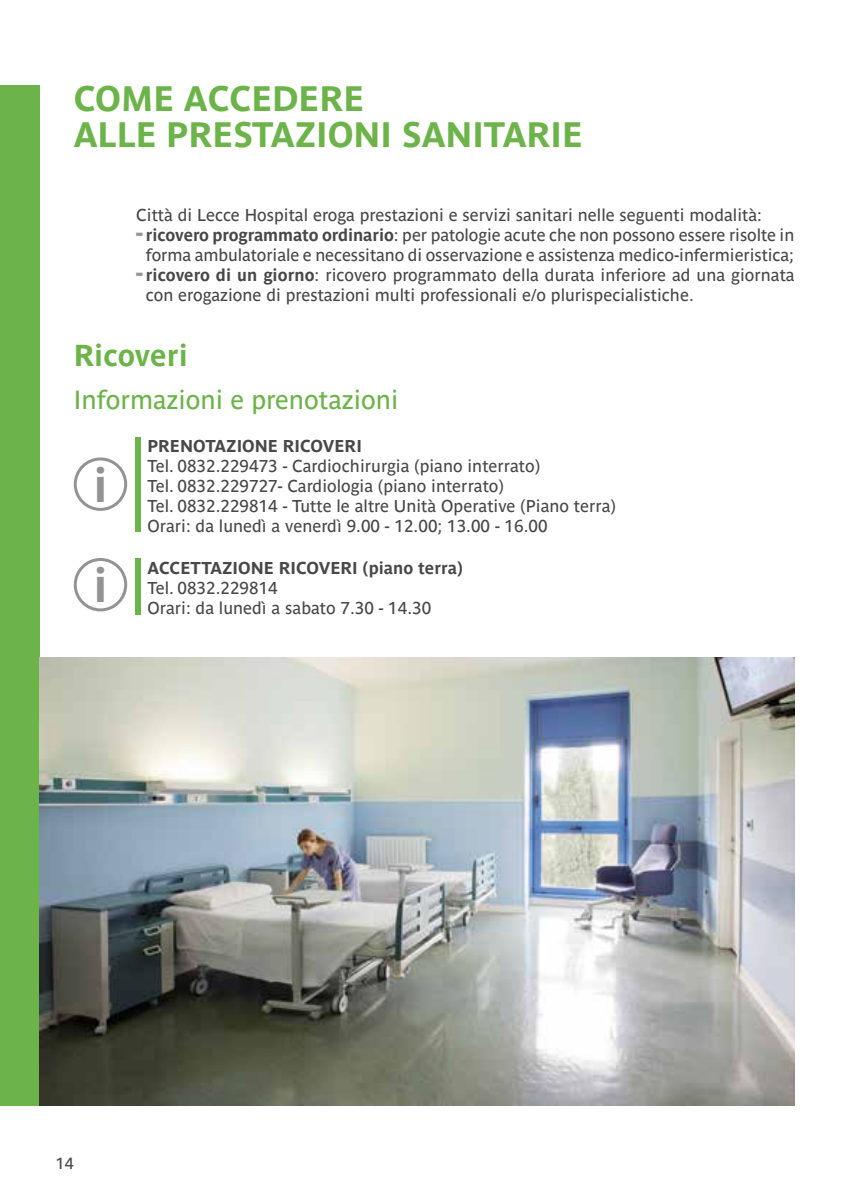
<style>
.page{position:relative;width:851px;height:1191px;background:#fff}
.page>*{position:absolute;margin:0;border:0;box-sizing:border-box;transform-origin:0 0}
.t1{font:700 47px/100.4px "Parisine Ptf";color:#939393}
.t2{font:700 35px/36px "Parisine Ptf";color:#6cb349}
.t3{font:700 30px "Parisine Ptf";color:#6cb349}
.t4{font:26px "Parisine Ptf";color:#6cb349}
.t5{font:17px/20px "Parisine Ptf";color:#484848}
.t6{font:700 17px "Parisine Ptf";color:#484848}
.t7{font:16px "Parisine Ptf";color:#484848}
.s1{font-weight:700;font-size:24px;color:#939393}
.s2{font-weight:700}
</style>
<div class="page">
<div style="left:0;top:85px;width:40px;height:1021px;background:#6cb349"></div>
<div style="left:135px;top:437px;width:6px;height:95px;background:#6cb349"></div>
<div style="left:135px;top:558px;width:6px;height:57px;background:#6cb349"></div>
<div style="left:74px;top:457px;width:53px;height:54px;border:3px solid #939393;border-radius:50%"></div>
<div style="left:74px;top:558px;width:53px;height:53px;border:3px solid #939393;border-radius:50%"></div>
<img style="left:40px;top:658px;width:754px;height:448px">
<h2 class="t2" style="left:74px;top:77px;width:510px">COME ACCEDERE<br>ALLE PRESTAZIONI SANITARIE</h2>
<p class="t5" style="left:136px;top:203px;width:627px">Città di Lecce Hospital eroga prestazioni e servizi sanitari nelle seguenti modalità:</p>
<p class="t5" style="left:136px;top:223px;width:659px;text-align:center"><span class="s1">-</span> <span class="s2">ricovero programmato ordinario</span>: per patologie acute che non possono essere risolte in forma ambulatoriale e necessitano di osservazione e assistenza medico-infermieristica;</p>
<p class="t5" style="left:146px;top:263px;width:650px;text-indent:-10px"><span class="s1">-</span> <span class="s2">ricovero di un giorno</span>: ricovero programmato della durata inferiore ad una giornata con erogazione di prestazioni multi professionali e/o plurispecialistiche.</p>
<h3 class="t3" style="left:74px;top:333px;width:115px">Ricoveri</h3>
<h3 class="t4" style="left:74px;top:380px;width:326px">Informazioni e prenotazioni</h3>
<p class="t6" style="left:147px;top:433px;width:216px">PRENOTAZIONE RICOVERI</p>
<p class="t5" style="left:147px;top:454px;width:469px">Tel. 0832.229473 - Cardiochirurgia (piano interrato)<br>Tel. 0832.229727- Cardiologia (piano interrato)<br>Tel. 0832.229814 - Tutte le altre Unità Operative (Piano terra)<br>Orari: da lunedì a venerdì 9.00 - 12.00; 13.00 - 16.00</p>
<p class="t6" style="left:147px;top:555px;width:317px">ACCETTAZIONE RICOVERI (piano terra)</p>
<p class="t5" style="left:147px;top:576px;width:285px">Tel. 0832.229814<br>Orari: da lunedì a sabato 7.30 - 14.30</p>
<h1 class="t1" style="left:93px;top:430px;width:16px">i i</h1>
<p class="t7" style="left:56px;top:1150px;width:19px">14</p>
</div>
